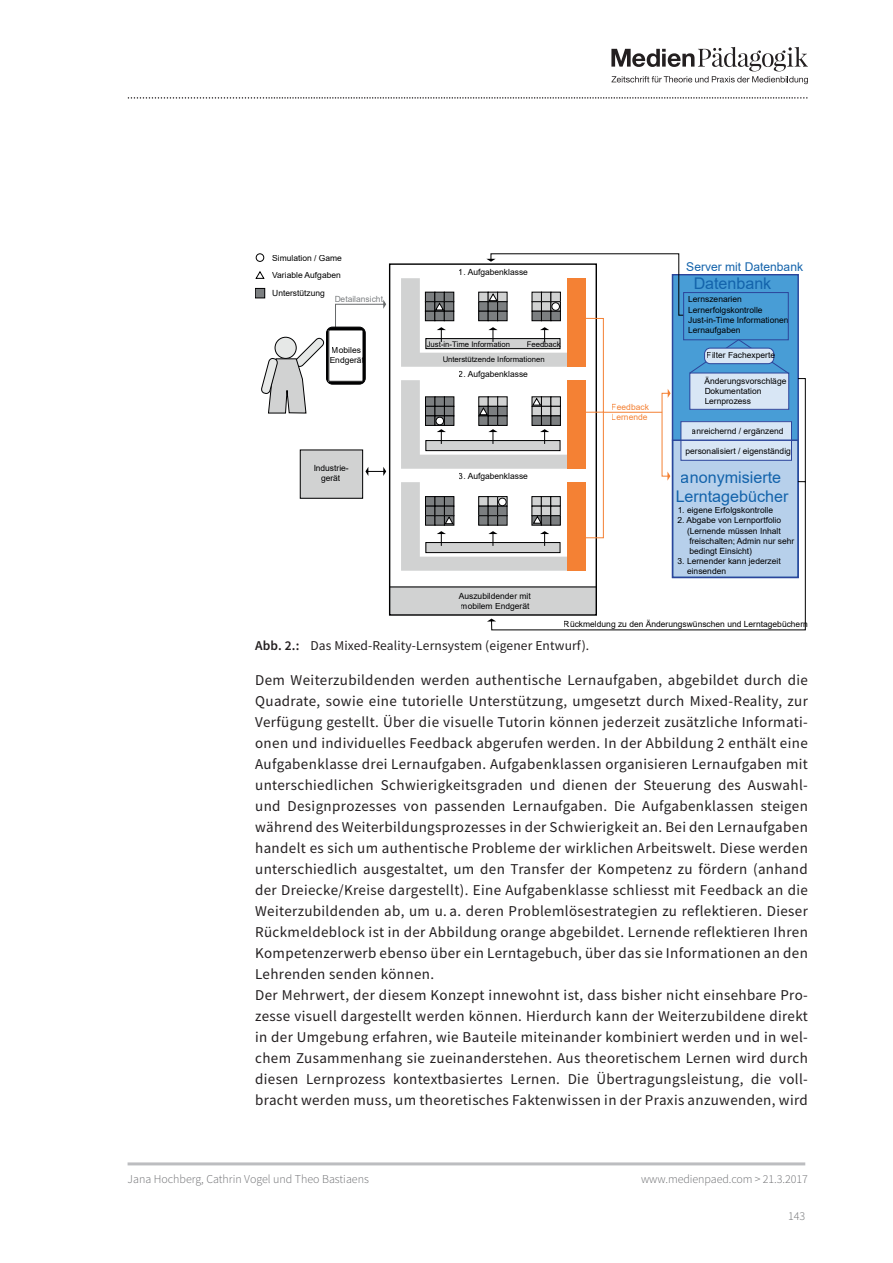
<style>
.page{position:relative;width:893px;height:1263px;background:#fff}
.page>*{position:absolute;margin:0;border:0;box-sizing:border-box;transform-origin:0 0}
.t1{font:16.05px/19.4px "Arial";color:#1363ab;text-align:center}
.mp-text{font:15px/21px "Source Sans Pro";letter-spacing:.025em;color:#231f20;text-align:justify}
.t2{font:13.5px "Source Sans Pro";letter-spacing:.01em;color:#231f20}
.t3{font:600 13.5px "Source Sans Pro";color:#231f20}
.t4{font:300 12px "Source Sans Pro";color:#6c6d70}
.t5{font:12px "Arial";color:#1363ab}
.t6{font:8.4px/10.2px "Arial";color:#000001}
.t7{font:8.4px/10.2px "Arial";color:#f48134}
.t8{font:8.4px "Arial";color:#7c7f81}
.t9{font:7.8px/15.3px "Arial";color:#000001}
</style>
<div class="page">
<hr style="left:128px;top:1162px;width:677px;height:3px;background:#bcbdc0">
<svg style="left:611px;top:47px;width:197px;height:37px"></svg>
<svg style="left:128px;top:97px;width:679px;height:2px"></svg>
<svg style="left:335px;top:300px;width:51px;height:28px"></svg>
<div style="left:673px;top:440px;width:125px;height:137px;background:#b7d0eb"></div>
<div style="left:673px;top:275px;width:125px;height:165px;background:#489dd6"></div>
<div style="left:389px;top:587px;width:207px;height:28px;background:#d1d2d2"></div>
<svg style="left:326px;top:327px;width:39px;height:57px"></svg>
<div style="left:326px;top:327px;width:40px;height:57px;border:1px solid #000001;border-radius:6px"></div>
<div style="left:329px;top:330px;width:34px;height:51px;background:#fff"></div>
<div style="left:300px;top:450px;width:63px;height:48px;background:#d1d2d2"></div>
<div style="left:300px;top:450px;width:63px;height:49px;border:1px solid #000001"></div>
<hr style="left:389px;top:587px;width:207px;height:1px;background:#000001">
<svg style="left:261px;top:337px;width:64px;height:77px"></svg>
<svg style="left:491px;top:481px;width:315px;height:149px"></svg>
<svg style="left:487px;top:619px;width:9px;height:3px"></svg>
<div style="left:690px;top:373px;width:99px;height:36px;background:#d8e6f5"></div>
<div style="left:689px;top:373px;width:100px;height:37px;border:1px solid #2c459b"></div>
<div style="left:681px;top:422px;width:110px;height:38px;background:#d8e6f5"></div>
<div style="left:681px;top:421px;width:111px;height:40px;border:1px solid #2c459b"></div>
<svg style="left:797px;top:378px;width:9px;height:105px"></svg>
<svg style="left:401px;top:253px;width:388px;height:121px"></svg>
<div style="left:705px;top:348px;width:69px;height:16px;background:#d8e6f5;border-radius:6px"></div>
<div style="left:704px;top:348px;width:70px;height:16px;border:1px solid #2c459b;border-radius:6px"></div>
<hr style="left:673px;top:439px;width:125px;height:2px;background:#2c459b">
<svg style="left:255px;top:271px;width:10px;height:8px"></svg>
<div style="left:256px;top:253px;width:8px;height:9px;border:1px solid #000001;border-radius:50%"></div>
<div style="left:580px;top:318px;width:24px;height:95px;border:1px solid #f48134"></div>
<svg style="left:401px;top:380px;width:203px;height:191px"></svg>
<hr style="left:603px;top:412px;width:59px;height:1px;background:#f48134">
<svg style="left:668px;top:389px;width:3px;height:9px"></svg>
<svg style="left:667px;top:472px;width:3px;height:9px"></svg>
<svg style="left:365px;top:467px;width:21px;height:9px"></svg>
<div style="left:255px;top:288px;width:10px;height:10px;background:#7c7f81"></div>
<div style="left:255px;top:288px;width:10px;height:10px;border:1px solid #000001"></div>
<p class="t6" style="left:272px;top:253px;width:71px">Simulation / Game</p>
<p class="t6" style="left:272px;top:288px;width:54px">Unterstützung</p>
<p class="t6" style="left:272px;top:270px;width:70px">Variable Aufgaben</p>
<p class="t8" style="left:334px;top:293px;width:50px">Detailansicht</p>
<p class="t6" style="left:330px;top:345px;width:36px">Mobiles<br>Endgerät</p>
<p class="t6" style="left:313px;top:463px;width:37px;text-align:center">Industrie&shy;gerät</p>
<p class="t6" style="left:459px;top:267px;width:71px">1. Aufgabenklasse</p>
<p class="t9" style="left:427px;top:336px;width:85px">Just-in-Time Information</p>
<p class="t9" style="left:442px;top:336px;width:120px;text-indent:84px">Feedback<br>Unterstützende Informationen</p>
<p class="t6" style="left:459px;top:369px;width:71px">2. Aufgabenklasse</p>
<p class="t6" style="left:459px;top:471px;width:71px">3. Aufgabenklasse</p>
<p class="t6" style="left:459px;top:591px;width:74px">Auszubildender mit mobilem Endgerät</p>
<p class="t7" style="left:612px;top:401px;width:39px">Feedback<br>Lernende</p>
<p class="t5" style="left:686px;top:258px;width:118px">Server mit Datenbank</p>
<p class="t1" style="left:693px;top:274px;width:79px">Datenbank</p>
<p class="t6" style="left:688px;top:294px;width:102px">Lernszenarien<br>Lernerfolgskontrolle<br>Just-in-Time Informationen<br>Lernaufgaben</p>
<p class="t6" style="left:707px;top:350px;width:70px">Filter Fachexperte</p>
<p class="t6" style="left:704px;top:376px;width:83px">Änderungsvorschläge<br>Dokumentation<br>Lernprozess</p>
<p class="t6" style="left:692px;top:425px;width:93px">anreichernd / ergänzend</p>
<p class="t6" style="left:685px;top:446px;width:107px">personalisiert / eigenständig</p>
<p class="t1" style="left:676px;top:467px;width:114px">anonymisierte<br>Lerntagebücher</p>
<p class="t6" style="left:678px;top:505px;width:97px">1. eigene Erfolgskontrolle</p>
<p class="t6" style="left:687px;top:515px;width:109px;text-indent:-9px">2. Abgabe von Lernportfolio (Lernende müssen Inhalt freischalten; Admin nur sehr bedingt Einsicht)</p>
<p class="t6" style="left:687px;top:556px;width:95px;text-indent:-9px">3. Lernender kann jederzeit einsenden</p>
<p class="t6" style="left:564px;top:618px;width:245px">Rückmeldung zu den Änderungswünschen und Lerntagebüchern</p>
<p class="t2" style="left:310px;top:637px;width:280px">Das Mixed-Reality-Lernsystem (eigener Entwurf).</p>
<p class="mp-text" style="left:255px;top:669px;width:554px">Dem Weiterzubildenden werden authentische Lernaufgaben, abgebildet durch die Quadrate, sowie eine tutorielle Unterstützung, umgesetzt durch Mixed-Reality, zur Verfügung gestellt. Über die visuelle Tutorin können jederzeit zusätzliche Informati&shy;onen und individuelles Feedback abgerufen werden. In der Abbildung 2 enthält eine Aufgabenklasse drei Lernaufgaben. Aufgabenklassen organisieren Lernaufgaben mit unterschiedlichen Schwierigkeitsgraden und dienen der Steuerung des Auswahl&shy;und Designprozesses von passenden Lernaufgaben. Die Aufgabenklassen steigen während des Weiterbildungsprozesses in der Schwierigkeit an. Bei den Lernaufgaben handelt es sich um authentische Probleme der wirklichen Arbeitswelt. Diese werden unterschiedlich ausgestaltet, um den Transfer der Kompetenz zu fördern (anhand der Dreiecke/Kreise dargestellt). Eine Aufgabenklasse schliesst mit Feedback an die Weiterzubildenden ab, um u. a. deren Problemlösestrategien zu reflektieren. Dieser Rückmeldeblock ist in der Abbildung orange abgebildet. Lernende reflektieren Ihren Kompetenzerwerb ebenso über ein Lerntagebuch, über das sie Informationen an den Lehrenden senden können.</p>
<p class="mp-text" style="left:255px;top:984px;width:554px">Der Mehrwert, der diesem Konzept innewohnt ist, dass bisher nicht einsehbare Pro&shy;zesse visuell dargestellt werden können. Hierdurch kann der Weiterzubildene direkt in der Umgebung erfahren, wie Bauteile miteinander kombiniert werden und in wel&shy;chem Zusammenhang sie zueinanderstehen. Aus theoretischem Lernen wird durch diesen Lernprozess kontextbasiertes Lernen. Die Übertragungsleistung, die voll&shy;bracht werden muss, um theoretisches Faktenwissen in der Praxis anzuwenden, wird</p>
<p class="t3" style="left:255px;top:637px;width:46px">Abb. 2.:</p>
<p class="t4" style="left:128px;top:1171px;width:243px">Jana Hochberg, Cathrin Vogel und Theo Bastiaens</p>
<p class="t4" style="left:641px;top:1171px;width:168px">www.medienpaed.com &gt; 21.3.2017</p>
<p class="t4" style="left:788px;top:1208px;width:19px">143</p>
</div>
